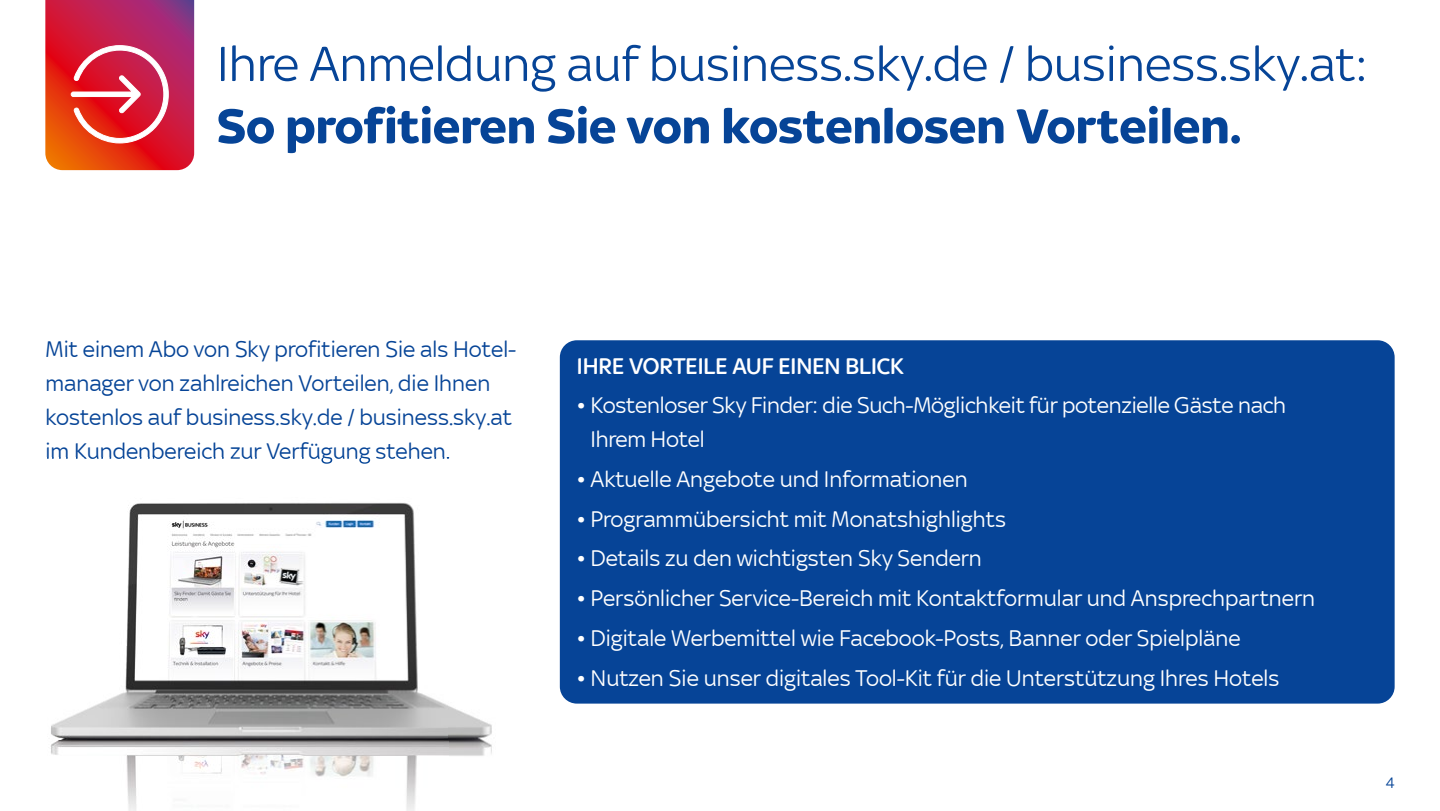
<style>
.page{position:relative;width:1440px;height:811px;background:#fff}
.page>*{position:absolute;margin:0;border:0;box-sizing:border-box;transform-origin:0 0}
.t1{font:52px "Sky Text";color:#064497}
.t2{font:700 52px "Sky Text";color:#064497}
.t3{font:24px/34px "Sky Text";color:#fff}
.t4{font:24px/34px "Sky Text";color:#064497}
.t5{font:500 24px "Sky Text";color:#fff}
.t6{font:16px "Sky Text";color:#064497}
</style>
<div class="page">
<div style="left:560px;top:340px;width:835px;height:363px;background:#064497;border-radius:17px"></div>
<svg style="left:45px;top:0;width:149px;height:170px;background:#d33748"></svg>
<img style="left:51px;top:503px;width:185px;height:308px">
<img style="left:236px;top:502px;width:212px;height:309px">
<img style="left:448px;top:705px;width:44px;height:51px">
<img style="left:47px;top:457px;width:403px;height:7px">
<h1 class="t1" style="left:217px;top:35px;width:1152px">Ihre Anmeldung auf business.sky.de / business.sky.at:</h1>
<h1 class="t2" style="left:217px;top:96px;width:1026px">So profitieren Sie von kostenlosen Vorteilen.</h1>
<p class="t4" style="left:45px;top:331px;width:472px">Mit einem Abo von Sky profitieren Sie als Hotel&shy;manager von zahlreichen Vorteilen, die Ihnen kostenlos auf business.sky.de / business.sky.at im Kundenbereich zur Verfügung stehen.</p>
<p class="t5" style="left:577px;top:352px;width:328px">IHRE VORTEILE AUF EINEN BLICK</p>
<p class="t3" style="left:591px;top:388px;width:697px;text-indent:-14px">• Kostenloser Sky Finder: die Such-Möglichkeit für potenzielle Gäste nach<br>Ihrem Hotel</p>
<p class="t3" style="left:577px;top:462px;width:392px">• Aktuelle Angebote und Informationen</p>
<p class="t3" style="left:577px;top:502px;width:431px">• Programmübersicht mit Monatshighlights</p>
<p class="t3" style="left:577px;top:541px;width:407px">• Details zu den wichtigsten Sky Sendern</p>
<p class="t3" style="left:577px;top:581px;width:740px">• Persönlicher Service-Bereich mit Kontaktformular und Ansprechpartnern</p>
<p class="t3" style="left:577px;top:621px;width:665px">• Digitale Werbemittel wie Facebook-Posts, Banner oder Spielpläne</p>
<p class="t3" style="left:577px;top:660px;width:704px">• Nutzen Sie unser digitales Tool-Kit für die Unterstützung Ihres Hotels</p>
<p class="t6" style="left:1386px;top:774px;width:10px">4</p>
</div>
